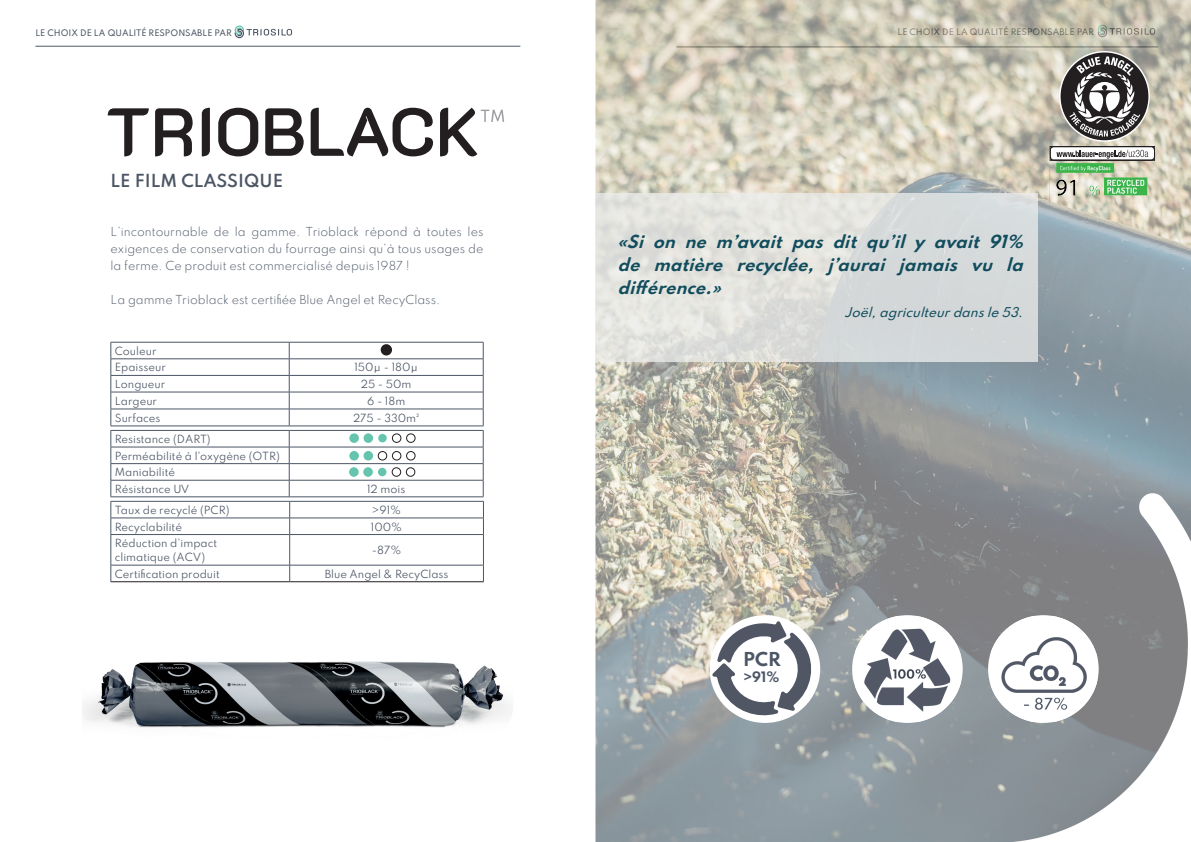
<style>
.page{position:relative;width:1191px;height:842px;background:#fff}
.page>*{position:absolute;margin:0;border:0;box-sizing:border-box;transform-origin:0 0}
.t1{font:700 17.1px "Spartan";color:#4c5665}
.t2{font:italic 700 16px/23px "Spartan";color:#114d5d;text-align:justify}
.t3{font:600 16px "Spartan";color:#4c5665}
.t4{font:700 12.8px "Spartan";color:#4c5665}
.t5{font:italic 500 12px "Spartan";color:#114d5d}
.t6{font:300 11px/17px "Spartan";color:#4d5766;text-align:justify}
.t7{font:10px/16.6px "Spartan";color:#4c5665}
.t8{font:500 8px "Spartan";color:#4d5766}
.s1{color:#4c5665}
.s2{font-family:"Circular XX"}
.s3{font-style:normal}
</style>
<div class="page">
<hr style="left:35px;top:46px;width:485px;height:1px;background:#4c5665">
<svg style="left:235px;top:26px;width:57px;height:12px"></svg>
<img style="left:82px;top:661px;width:429px;height:67px">
<svg style="left:108px;top:108px;width:396px;height:48px"></svg>
<hr style="left:111px;top:342px;width:178px;height:1px;background:#4c5665">
<hr style="left:289px;top:342px;width:194px;height:1px;background:#4c5665">
<hr style="left:111px;top:359px;width:178px;height:1px;background:#4c5665">
<hr style="left:289px;top:359px;width:194px;height:1px;background:#4c5665">
<hr style="left:111px;top:375px;width:178px;height:1px;background:#4c5665">
<hr style="left:289px;top:375px;width:194px;height:1px;background:#4c5665">
<hr style="left:111px;top:392px;width:178px;height:1px;background:#4c5665">
<hr style="left:289px;top:392px;width:194px;height:1px;background:#4c5665">
<hr style="left:111px;top:409px;width:178px;height:1px;background:#4c5665">
<hr style="left:289px;top:409px;width:194px;height:1px;background:#4c5665">
<hr style="left:111px;top:426px;width:178px;height:1px;background:#4c5665">
<hr style="left:289px;top:426px;width:194px;height:1px;background:#4c5665">
<hr style="left:111px;top:430px;width:178px;height:1px;background:#4c5665">
<hr style="left:289px;top:430px;width:194px;height:1px;background:#4c5665">
<hr style="left:111px;top:447px;width:178px;height:1px;background:#4c5665">
<hr style="left:289px;top:447px;width:194px;height:1px;background:#4c5665">
<hr style="left:111px;top:463px;width:178px;height:1px;background:#4c5665">
<hr style="left:289px;top:463px;width:194px;height:1px;background:#4c5665">
<hr style="left:111px;top:480px;width:178px;height:1px;background:#4c5665">
<hr style="left:289px;top:480px;width:194px;height:1px;background:#4c5665">
<hr style="left:111px;top:497px;width:178px;height:1px;background:#4c5665">
<hr style="left:289px;top:497px;width:194px;height:1px;background:#4c5665">
<hr style="left:111px;top:581px;width:179px;height:1px;background:#231f20">
<hr style="left:290px;top:581px;width:194px;height:1px;background:#231f20">
<hr style="left:111px;top:501px;width:179px;height:1px;background:#4c5665">
<hr style="left:290px;top:501px;width:194px;height:1px;background:#4c5665">
<hr style="left:111px;top:518px;width:179px;height:1px;background:#4c5665">
<svg style="left:111px;top:342px;width:1px;height:192px"></svg>
<hr style="left:290px;top:518px;width:194px;height:1px;background:#4c5665">
<svg style="left:289px;top:342px;width:1px;height:192px"></svg>
<svg style="left:483px;top:342px;width:1px;height:192px"></svg>
<hr style="left:111px;top:534px;width:179px;height:1px;background:#4c5665">
<hr style="left:111px;top:535px;width:1px;height:30px;background:#4c5665">
<hr style="left:290px;top:534px;width:194px;height:1px;background:#4c5665">
<hr style="left:289px;top:535px;width:1px;height:30px;background:#4c5665">
<hr style="left:483px;top:535px;width:1px;height:30px;background:#4c5665">
<hr style="left:111px;top:565px;width:179px;height:1px;background:#4c5665">
<svg style="left:111px;top:565px;width:1px;height:16px"></svg>
<hr style="left:290px;top:565px;width:194px;height:1px;background:#4c5665">
<svg style="left:289px;top:565px;width:1px;height:16px"></svg>
<svg style="left:483px;top:565px;width:1px;height:16px"></svg>
<div style="left:381px;top:344px;width:11px;height:11px;background:#231f20;border-radius:50%"></div>
<div style="left:350px;top:434px;width:8px;height:8px;background:#64c4ae;border-radius:50%"></div>
<div style="left:350px;top:434px;width:8px;height:8px;border:1px solid #64c4ae;border-radius:50%"></div>
<div style="left:364px;top:434px;width:8px;height:8px;background:#64c4ae;border-radius:50%"></div>
<div style="left:364px;top:434px;width:9px;height:8px;border:1px solid #64c4ae;border-radius:50%"></div>
<div style="left:378px;top:434px;width:9px;height:8px;background:#64c4ae;border-radius:50%"></div>
<div style="left:392px;top:434px;width:9px;height:8px;border:1px solid #231f20;border-radius:50%"></div>
<div style="left:406px;top:434px;width:9px;height:8px;border:1px solid #231f20;border-radius:50%"></div>
<div style="left:350px;top:451px;width:8px;height:9px;background:#64c4ae;border-radius:50%"></div>
<div style="left:350px;top:451px;width:8px;height:9px;border:1px solid #64c4ae;border-radius:50%"></div>
<div style="left:364px;top:451px;width:8px;height:9px;background:#64c4ae;border-radius:50%"></div>
<div style="left:364px;top:451px;width:9px;height:9px;border:1px solid #64c4ae;border-radius:50%"></div>
<div style="left:378px;top:451px;width:9px;height:9px;border:1px solid #231f20;border-radius:50%"></div>
<div style="left:392px;top:451px;width:9px;height:9px;border:1px solid #231f20;border-radius:50%"></div>
<div style="left:406px;top:451px;width:9px;height:9px;border:1px solid #231f20;border-radius:50%"></div>
<div style="left:349px;top:468px;width:9px;height:8px;background:#64c4ae;border-radius:50%"></div>
<div style="left:349px;top:468px;width:9px;height:8px;border:1px solid #64c4ae;border-radius:50%"></div>
<div style="left:364px;top:468px;width:8px;height:8px;background:#64c4ae;border-radius:50%"></div>
<div style="left:364px;top:468px;width:8px;height:8px;border:1px solid #64c4ae;border-radius:50%"></div>
<div style="left:378px;top:468px;width:8px;height:8px;background:#64c4ae;border-radius:50%"></div>
<div style="left:392px;top:468px;width:9px;height:8px;border:1px solid #231f20;border-radius:50%"></div>
<div style="left:406px;top:468px;width:9px;height:8px;border:1px solid #231f20;border-radius:50%"></div>
<img style="left:595px;top:0;width:596px;height:842px">
<div style="left:1050px;top:147px;width:104px;height:13px;background:#fff;border-radius:4px"></div>
<div style="left:1050px;top:147px;width:104px;height:13px;border:1px solid #231f20;border-radius:4px"></div>
<div style="left:1050px;top:146px;width:104px;height:14px;border:1px solid #231f20"></div>
<svg style="left:1056px;top:150px;width:92px;height:9px"></svg>
<svg style="left:1060px;top:52px;width:88px;height:88px"></svg>
<img style="left:852px;top:616px;width:110px;height:106px">
<img style="left:983px;top:493px;width:208px;height:349px">
<div style="left:595px;top:193px;width:442px;height:168px;background:linear-gradient(to right,#e7e6e0,#d3d7da)"></div>
<div style="left:709px;top:615px;width:111px;height:108px;background:#fff;border-radius:50%"></div>
<svg style="left:711px;top:621px;width:105px;height:98px"></svg>
<img style="left:1050px;top:163px;width:104px;height:39px">
<p class="t8" style="left:35px;top:27px;width:198px">LE CHOIX DE LA QUALITÉ RESPONSABLE <span class="s1">PAR</span></p>
<p class="t8" style="left:897px;top:26px;width:198px">LE CHOIX DE LA QUALITÉ RESPONSABLE <span class="s1">PAR</span></p>
<h2 class="t3" style="left:111px;top:168px;width:174px">LE FILM CLASSIQUE</h2>
<p class="t6" style="left:111px;top:223px;width:374px">L’incontournable de la gamme. Trioblack répond à toutes les exigences de conservation du fourrage ainsi qu’à tous usages de la ferme. Ce produit est commercialisé depuis 1987 !</p>
<p class="t6" style="left:111px;top:291px;width:331px">La gamme Trioblack est certifiée Blue Angel et RecyClass.</p>
<p class="t7" style="left:115px;top:342px;width:52px">Couleur<br>Epaisseur</p>
<p class="t7" style="left:354px;top:359px;width:65px">150µ - 180µ</p>
<p class="t7" style="left:115px;top:375px;width:52px">Longueur</p>
<p class="t7" style="left:361px;top:375px;width:52px">25 - 50m</p>
<p class="t7" style="left:115px;top:392px;width:44px">Largeur</p>
<p class="t7" style="left:367px;top:392px;width:40px">6 - 18m</p>
<p class="t7" style="left:115px;top:409px;width:47px">Surfaces</p>
<p class="t7" style="left:353px;top:409px;width:68px">275 - 330m²</p>
<p class="t7" style="left:115px;top:430px;width:167px">Resistance (DART)<br>Perméabilité à l'oxygène (OTR)<br>Maniabilité<br>Résistance UV</p>
<p class="t7" style="left:367px;top:480px;width:40px">12 mois</p>
<p class="t7" style="left:115px;top:501px;width:116px">Taux de recyclé (PCR)</p>
<p class="t7" style="left:372px;top:501px;width:31px">&gt;91%</p>
<p class="t7" style="left:115px;top:518px;width:69px">Recyclabilité</p>
<p class="t7" style="left:371px;top:518px;width:33px">100%</p>
<p class="t7" style="left:115px;top:536px;width:104px;line-height:14px">Réduction d’impact climatique (ACV)</p>
<p class="t7" style="left:372px;top:541px;width:31px">-87%</p>
<p class="t7" style="left:115px;top:565px;width:106px">Certification produit</p>
<p class="t7" style="left:325px;top:565px;width:125px">Blue Angel &amp; RecyClass</p>
<h2 class="t2" style="left:617px;top:229px;width:413px"><span class="s2">«</span>Si on ne m’avait pas dit qu’il y avait 91% de matière recyclée, j ’aurai jamais vu la différence.<span class="s2">»</span></h2>
<p class="t5" style="left:844px;top:303px;width:180px">Joël,agriculteurdansle53<span class="s3">.</span></p>
<h1 class="t1" style="left:743px;top:647px;width:39px">PCR</h1>
<p class="t4" style="left:743px;top:667px;width:38px">&gt;91%</p>
</div>
